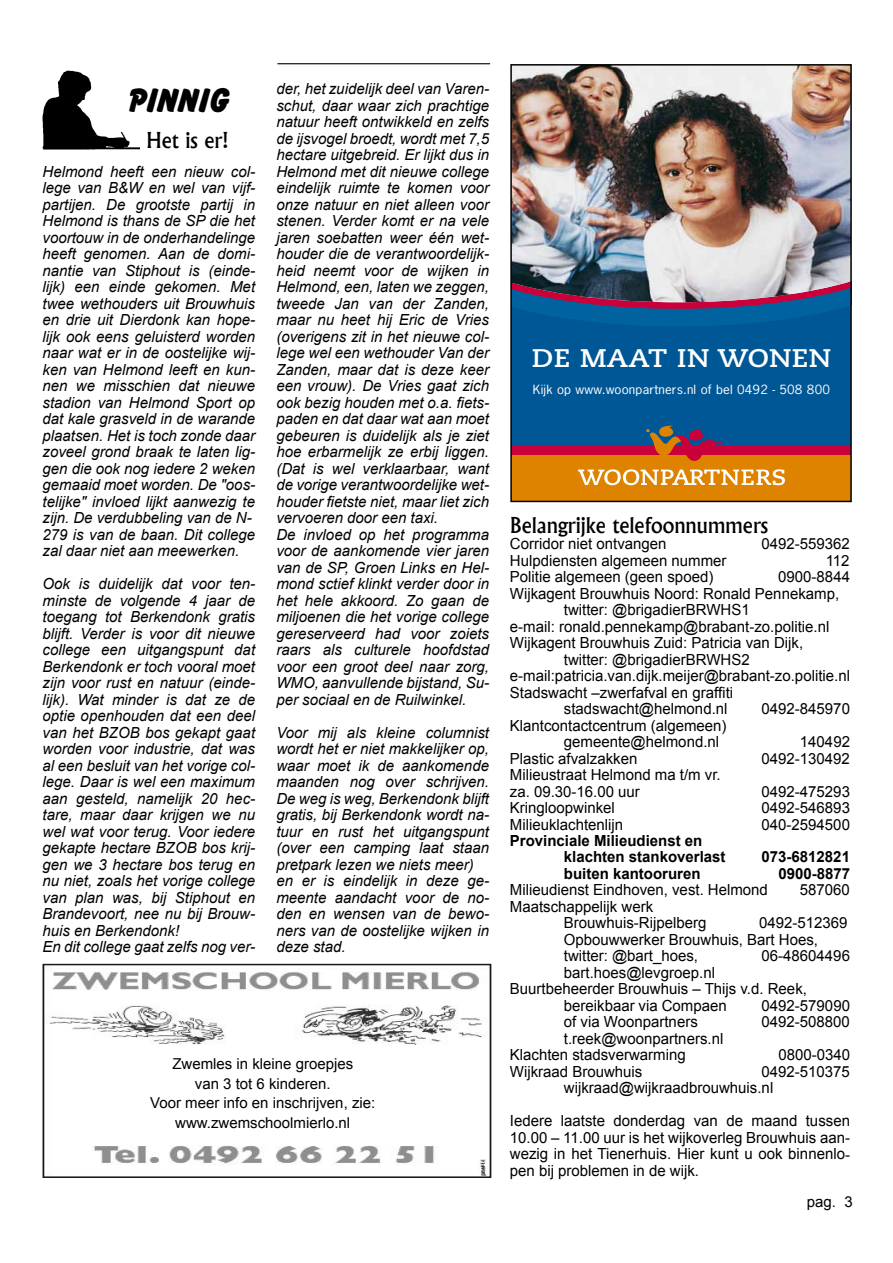
<style>
.page{position:relative;width:893px;height:1263px;background:#fff}
.page>*{position:absolute;margin:0;border:0;box-sizing:border-box;transform-origin:0 0}
.t1{font:700 30px "Balloon Extra";color:#000}
.t2{font:700 25.5px "Caecilia";letter-spacing:.01em;color:#fff;scale:1.1 1}
.t3{font:500 21px "Albertus";color:#000}
.t4{font:italic 15.3px/16.5px "Arial";color:#000}
.t5{font:15.3px/16.5px "Arial";color:#000}
.t6{font:700 15.3px/16.5px "Arial";color:#000}
.t7{font:15px/19.5px "Arial";color:#000;text-align:center}
.t8{font:12px "News Gothic";letter-spacing:.01em;color:#fff;scale:1.1 1}
</style>
<div class="page">
<div style="left:511px;top:65px;width:340px;height:396px;background:#005796"></div>
<div style="left:511px;top:455px;width:340px;height:46px;background:#dd8300"></div>
<div style="left:511px;top:446px;width:340px;height:9px;background:#c90039"></div>
<svg style="left:578px;top:425px;width:207px;height:60px"></svg>
<svg style="left:523px;top:309px;width:311px;height:17px;fill:#00639f"></svg>
<svg style="left:513px;top:303px;width:336px;height:6px;fill:#00639f"></svg>
<img style="left:513px;top:67px;width:336px;height:236px">
<div style="left:510px;top:64px;width:342px;height:438px;border:2px solid #000"></div>
<img style="left:48px;top:971px;width:439px;height:204px">
<div style="left:43px;top:964px;width:448px;height:214px;border:2px solid #1a171b"></div>
<img style="left:42px;top:70px;width:98px;height:80px">
<hr style="left:277px;top:63px;width:213px;height:1px;background:#000">
<h1 class="t1" style="left:126px;top:80px;width:102px">Pinnig</h1>
<h3 class="t3" style="left:146px;top:127px;width:84px">Het is er!</h3>
<p class="t4" style="left:43px;top:163px;width:214px">Helmond heeft een nieuw col&shy;lege van B&amp;W en wel van vijf&shy;partijen. De grootste partij in<br>Helmond is thans de SP die het voortouw in de onderhandelinge heeft genomen. Aan de domi&shy;nantie van Stiphout is (einde&shy;lijk) een einde gekomen. Met twee wethouders uit Brouwhuis en drie uit Dierdonk kan hope&shy;lijk ook eens geluisterd worden naar wat er in de oostelijke wij&shy;ken van Helmond leeft en kun&shy;nen we misschien dat nieuwe stadion van Helmond Sport op dat kale grasveld in de warande plaatsen. Het is toch zonde daar zoveel grond braak te laten lig&shy;gen die ook nog iedere 2 weken gemaaid moet worden. De "oos&shy;telijke" invloed lijkt aanwezig te zijn. De verdubbeling van de N-<br>279 is van de baan. Dit college zal daar niet aan meewerken.</p>
<p class="t4" style="left:43px;top:576px;width:214px">Ook is duidelijk dat voor ten&shy;minste de volgende 4 jaar de toegang tot Berkendonk gratis blijft. Verder is voor dit nieuwe college een uitgangspunt dat<br>Berkendonk er toch vooral moet zijn voor rust en natuur (einde&shy;lijk). Wat minder is dat ze de optie openhouden dat een deel van het BZOB bos gekapt gaat worden voor industrie, dat was al een besluit van het vorige col&shy;lege. Daar is wel een maximum aan gesteld, namelijk 20 hec&shy;tare, maar daar krijgen we nu wel wat voor terug. Voor iedere gekapte hectare BZOB bos krij&shy;gen we 3 hectare bos terug en nu niet, zoals het vorige college van plan was, bij Stiphout en<br>Brandevoort, nee nu bij Brouw&shy;huis en Berkendonk!<br>En dit college gaat zelfs nog ver-</p>
<p class="t4" style="left:276px;top:81px;width:214px">der, het zuidelijk deel van Varen&shy;schut, daar waar zich prachtige natuur heeft ontwikkeld en zelfs de ijsvogel broedt, wordt met 7,5 hectare uitgebreid. Er lijkt dus in<br>Helmond met dit nieuwe college eindelijk ruimte te komen voor onze natuur en niet alleen voor stenen. Verder komt er na vele jaren soebatten weer één wet&shy;houder die de verantwoordelijk&shy;heid neemt voor de wijken in<br>Helmond, een, laten we zeggen, tweede Jan van der Zanden, maar nu heet hij Eric de Vries (overigens zit in het nieuwe col&shy;lege wel een wethouder Van der<br>Zanden, maar dat is deze keer een vrouw). De Vries gaat zich ook bezig houden met o.a. fiets&shy;paden en dat daar wat aan moet gebeuren is duidelijk als je ziet hoe erbarmelijk ze erbij liggen. (Dat is wel verklaarbaar, want de vorige verantwoordelijke wet&shy;houder fietste niet, maar liet zich vervoeren door een taxi.<br>De invloed op het programma voor de aankomende vier jaren van de SP, Groen Links en Hel&shy;mond sctief klinkt verder door in het hele akkoord. Zo gaan de miljoenen die het vorige college gereserveerd had voor zoiets raars als culturele hoofdstad voor een groot deel naar zorg,<br>WMO, aanvullende bijstand, Su&shy;per sociaal en de Ruilwinkel.</p>
<p class="t4" style="left:276px;top:724px;width:214px">Voor mij als kleine columnist wordt het er niet makkelijker op, waar moet ik de aankomende maanden nog over schrijven.<br>De weg is weg, Berkendonk blijft gratis, bij Berkendonk wordt na&shy;tuur en rust het uitgangspunt (over een camping laat staan pretpark lezen we niets meer) en er is eindelijk in deze ge&shy;meente aandacht voor de no&shy;den en wensen van de bewo&shy;ners van de oostelijke wijken in deze stad.</p>
<p class="t7" style="left:150px;top:1054px;width:227px">Zwemles in kleine groepjes<br>van 3 tot 6 kinderen.<br>Voor meer info en inschrijven, zie: www.zwemschoolmierlo.nl</p>
<h2 class="t2" style="left:532px;top:343px;width:274px">DE MAAT IN WONEN</h2>
<p class="t8" style="left:533px;top:382px;width:271px">Kijk op www.woonpartners.nl of bel 0492 - 508 800</p>
<h3 class="t3" style="left:510px;top:512px;width:260px">Belangrijke telefoonnummers</h3>
<p class="t5" style="left:510px;top:536px;width:158px">Corridor niet ontvangen</p>
<p class="t5" style="left:762px;top:536px;width:90px">0492-559362</p>
<p class="t5" style="left:510px;top:552px;width:218px">Hulpdiensten algemeen nummer</p>
<p class="t5" style="left:826px;top:552px;width:25px">112</p>
<p class="t5" style="left:510px;top:569px;width:205px">Politie algemeen (geen spoed)</p>
<p class="t5" style="left:778px;top:569px;width:73px">0900-8844</p>
<p class="t5" style="left:510px;top:585px;width:331px">Wijkagent Brouwhuis Noord: Ronald Pennekamp,</p>
<p class="t5" style="left:564px;top:602px;width:187px">twitter: @brigadierBRWHS1</p>
<p class="t5" style="left:510px;top:618px;width:321px">e-mail: ronald.pennekamp@brabant-zo.politie.nl</p>
<p class="t5" style="left:510px;top:635px;width:295px">Wijkagent Brouwhuis Zuid: Patricia van Dijk,</p>
<p class="t5" style="left:564px;top:651px;width:187px">twitter: @brigadierBRWHS2</p>
<p class="t5" style="left:510px;top:668px;width:342px">e-mail:patricia.van.dijk.meijer@brabant-zo.politie.nl</p>
<p class="t5" style="left:510px;top:684px;width:225px">Stadswacht –zwerfafval en graffiti</p>
<p class="t5" style="left:564px;top:700px;width:165px">stadswacht@helmond.nl</p>
<p class="t5" style="left:762px;top:700px;width:90px">0492-845970</p>
<p class="t5" style="left:564px;top:717px;width:164px;text-indent:-54px">Klantcontactcentrum (algemeen) gemeente@helmond.nl</p>
<p class="t5" style="left:800px;top:733px;width:52px">140492</p>
<p class="t5" style="left:510px;top:750px;width:129px">Plastic afvalzakken</p>
<p class="t5" style="left:762px;top:750px;width:90px">0492-130492</p>
<p class="t5" style="left:510px;top:766px;width:212px">Milieustraat Helmond ma t/m vr. za. 09.30-16.00 uur</p>
<p class="t5" style="left:762px;top:783px;width:90px">0492-475293</p>
<p class="t5" style="left:510px;top:799px;width:107px">Kringloopwinkel</p>
<p class="t5" style="left:762px;top:799px;width:90px">0492-546893</p>
<p class="t5" style="left:510px;top:816px;width:115px">Milieuklachtenlijn</p>
<p class="t5" style="left:762px;top:816px;width:90px">040-2594500</p>
<p class="t6" style="left:564px;top:833px;width:163px;text-indent:-54px">Provinciale Milieudienst en klachten stankoverlast</p>
<p class="t6" style="left:762px;top:849px;width:90px">073-6812821</p>
<p class="t6" style="left:564px;top:866px;width:138px">buiten kantooruren</p>
<p class="t6" style="left:778px;top:866px;width:73px">0900-8877</p>
<p class="t5" style="left:510px;top:882px;width:259px">Milieudienst Eindhoven, vest. Helmond</p>
<p class="t5" style="left:800px;top:882px;width:52px">587060</p>
<p class="t5" style="left:564px;top:898px;width:144px;text-indent:-54px">Maatschappelijk werk<br>Brouwhuis-Rijpelberg</p>
<p class="t5" style="left:564px;top:915px;width:285px;text-indent:195px">0492-512369<br>Opbouwwerker Brouwhuis, Bart Hoes, twitter: @bart_hoes,</p>
<p class="t5" style="left:762px;top:948px;width:90px">06-48604496</p>
<p class="t5" style="left:564px;top:964px;width:153px">bart.hoes@levgroep.nl</p>
<p class="t5" style="left:510px;top:981px;width:299px">Buurtbeheerder Brouwhuis – Thijs v.d. Reek,</p>
<p class="t5" style="left:564px;top:997px;width:164px">bereikbaar via Compaen</p>
<p class="t5" style="left:762px;top:997px;width:90px">0492-579090</p>
<p class="t5" style="left:564px;top:1014px;width:135px">of via Woonpartners</p>
<p class="t5" style="left:762px;top:1014px;width:90px">0492-508800</p>
<p class="t5" style="left:510px;top:1030px;width:215px;text-indent:54px">t.reek@woonpartners.nl<br>Klachten stadsverwarming</p>
<p class="t5" style="left:778px;top:1047px;width:73px">0800-0340</p>
<p class="t5" style="left:564px;top:1063px;width:288px;text-indent:198px">0492-510375 wijkraad@wijkraadbrouwhuis.nl</p>
<p class="t5" style="left:510px;top:1113px;width:342px;text-align:justify">Iedere laatste donderdag van de maand tussen 10.00 – 11.00 uur is het wijkoverleg Brouwhuis aan&shy;wezig in het Tienerhuis. Hier kunt u ook binnenlo&shy;pen bij problemen in de wijk.</p>
<p class="t5" style="left:510px;top:1063px;width:134px">Wijkraad Brouwhuis</p>
<p class="t7" style="left:807px;top:1192px;width:47px">pag. 3</p>
</div>
